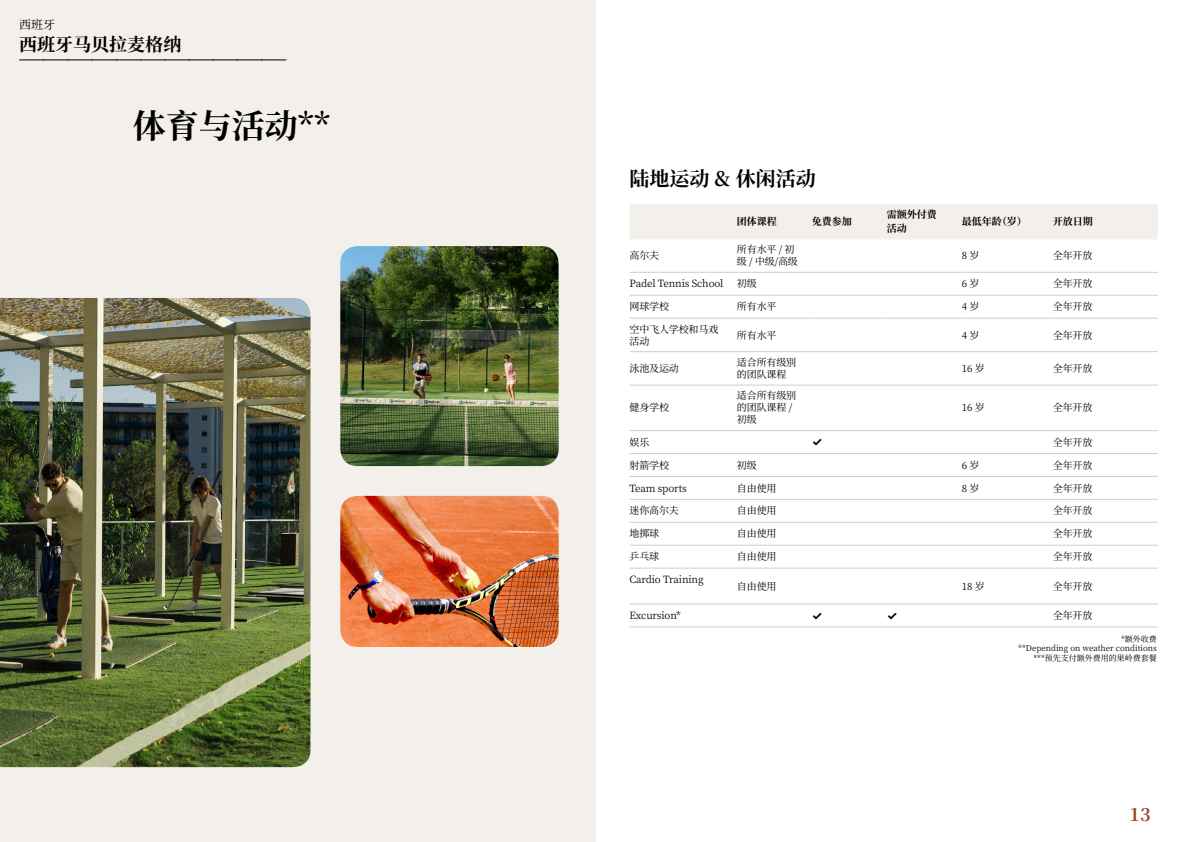
<style>
.page{position:relative;width:1191px;height:842px;background:#fff}
.page>*{position:absolute;margin:0;border:0;box-sizing:border-box;transform-origin:0 0}
.t1{font:700 33px "Noto Serif SC";color:#000}
.t2{font:700 20px "Noto Serif SC";color:#000}
.t3{font:700 18px "Noto Serif SC";color:#000}
.t4{font:700 18px "Noto Serif SC";color:#9d432c}
.t5{font:12px "Noto Serif SC";color:#000}
.t6{font:700 12px "Inter";color:#000}
.t7{font:10px/12px "Noto Serif SC";letter-spacing:-.015em;color:#000}
.t8{font:700 10px/14px "Noto Serif SC";color:#000}
.t9{font:8px/9.6px "Noto Serif SC";color:#000;text-align:right}
</style>
<div class="page">
<div style="left:0;top:0;width:595px;height:842px;background:#f3f0ec"></div>
<img style="left:340px;top:246px;width:218px;height:220px">
<img style="left:0;top:298px;width:310px;height:469px">
<img style="left:340px;top:496px;width:218px;height:151px">
<svg style="left:20px;top:60px;width:266px;height:1px"></svg>
<div style="left:630px;top:204px;width:527px;height:35px;background:#f3f0ec"></div>
<hr style="left:629px;top:272px;width:108px;height:1px;background:#d7cdc1">
<hr style="left:737px;top:272px;width:75px;height:1px;background:#d7cdc1">
<hr style="left:812px;top:272px;width:75px;height:1px;background:#d7cdc1">
<hr style="left:887px;top:272px;width:75px;height:1px;background:#d7cdc1">
<hr style="left:962px;top:272px;width:91px;height:1px;background:#d7cdc1">
<hr style="left:1053px;top:272px;width:104px;height:1px;background:#d7cdc1">
<hr style="left:629px;top:295px;width:108px;height:1px;background:#d7cdc1">
<hr style="left:737px;top:295px;width:75px;height:1px;background:#d7cdc1">
<hr style="left:812px;top:295px;width:75px;height:1px;background:#d7cdc1">
<hr style="left:887px;top:295px;width:75px;height:1px;background:#d7cdc1">
<hr style="left:962px;top:295px;width:91px;height:1px;background:#d7cdc1">
<hr style="left:1053px;top:295px;width:104px;height:1px;background:#d7cdc1">
<hr style="left:629px;top:318px;width:108px;height:1px;background:#d7cdc1">
<hr style="left:737px;top:318px;width:75px;height:1px;background:#d7cdc1">
<hr style="left:812px;top:318px;width:75px;height:1px;background:#d7cdc1">
<hr style="left:887px;top:318px;width:75px;height:1px;background:#d7cdc1">
<hr style="left:962px;top:318px;width:91px;height:1px;background:#d7cdc1">
<hr style="left:1053px;top:318px;width:104px;height:1px;background:#d7cdc1">
<hr style="left:629px;top:351px;width:108px;height:1px;background:#d7cdc1">
<hr style="left:737px;top:351px;width:75px;height:1px;background:#d7cdc1">
<hr style="left:812px;top:351px;width:75px;height:1px;background:#d7cdc1">
<hr style="left:887px;top:351px;width:75px;height:1px;background:#d7cdc1">
<hr style="left:962px;top:351px;width:91px;height:1px;background:#d7cdc1">
<hr style="left:1053px;top:351px;width:104px;height:1px;background:#d7cdc1">
<hr style="left:629px;top:385px;width:108px;height:1px;background:#d7cdc1">
<hr style="left:737px;top:385px;width:75px;height:1px;background:#d7cdc1">
<hr style="left:812px;top:385px;width:75px;height:1px;background:#d7cdc1">
<hr style="left:887px;top:385px;width:75px;height:1px;background:#d7cdc1">
<hr style="left:962px;top:385px;width:91px;height:1px;background:#d7cdc1">
<hr style="left:1053px;top:385px;width:104px;height:1px;background:#d7cdc1">
<hr style="left:629px;top:430px;width:108px;height:1px;background:#d7cdc1">
<hr style="left:737px;top:430px;width:75px;height:1px;background:#d7cdc1">
<hr style="left:812px;top:430px;width:75px;height:1px;background:#d7cdc1">
<hr style="left:887px;top:430px;width:75px;height:1px;background:#d7cdc1">
<hr style="left:962px;top:430px;width:91px;height:1px;background:#d7cdc1">
<hr style="left:1053px;top:430px;width:104px;height:1px;background:#d7cdc1">
<hr style="left:629px;top:453px;width:108px;height:1px;background:#d7cdc1">
<hr style="left:737px;top:453px;width:75px;height:1px;background:#d7cdc1">
<hr style="left:812px;top:453px;width:75px;height:1px;background:#d7cdc1">
<hr style="left:887px;top:453px;width:75px;height:1px;background:#d7cdc1">
<hr style="left:962px;top:453px;width:91px;height:1px;background:#d7cdc1">
<hr style="left:1053px;top:453px;width:104px;height:1px;background:#d7cdc1">
<hr style="left:629px;top:476px;width:108px;height:1px;background:#d7cdc1">
<hr style="left:737px;top:476px;width:75px;height:1px;background:#d7cdc1">
<hr style="left:812px;top:476px;width:75px;height:1px;background:#d7cdc1">
<hr style="left:887px;top:476px;width:75px;height:1px;background:#d7cdc1">
<hr style="left:962px;top:476px;width:91px;height:1px;background:#d7cdc1">
<hr style="left:1053px;top:476px;width:104px;height:1px;background:#d7cdc1">
<hr style="left:629px;top:499px;width:108px;height:1px;background:#d7cdc1">
<hr style="left:737px;top:499px;width:75px;height:1px;background:#d7cdc1">
<hr style="left:812px;top:499px;width:75px;height:1px;background:#d7cdc1">
<hr style="left:887px;top:499px;width:75px;height:1px;background:#d7cdc1">
<hr style="left:962px;top:499px;width:91px;height:1px;background:#d7cdc1">
<hr style="left:1053px;top:499px;width:104px;height:1px;background:#d7cdc1">
<hr style="left:629px;top:522px;width:108px;height:1px;background:#d7cdc1">
<hr style="left:737px;top:522px;width:75px;height:1px;background:#d7cdc1">
<hr style="left:812px;top:522px;width:75px;height:1px;background:#d7cdc1">
<hr style="left:887px;top:522px;width:75px;height:1px;background:#d7cdc1">
<hr style="left:962px;top:522px;width:91px;height:1px;background:#d7cdc1">
<hr style="left:1053px;top:522px;width:104px;height:1px;background:#d7cdc1">
<hr style="left:629px;top:545px;width:108px;height:1px;background:#d7cdc1">
<hr style="left:737px;top:545px;width:75px;height:1px;background:#d7cdc1">
<hr style="left:812px;top:545px;width:75px;height:1px;background:#d7cdc1">
<hr style="left:887px;top:545px;width:75px;height:1px;background:#d7cdc1">
<hr style="left:962px;top:545px;width:91px;height:1px;background:#d7cdc1">
<hr style="left:1053px;top:545px;width:104px;height:1px;background:#d7cdc1">
<hr style="left:629px;top:568px;width:108px;height:1px;background:#d7cdc1">
<hr style="left:737px;top:568px;width:75px;height:1px;background:#d7cdc1">
<hr style="left:812px;top:568px;width:75px;height:1px;background:#d7cdc1">
<hr style="left:887px;top:568px;width:75px;height:1px;background:#d7cdc1">
<hr style="left:962px;top:568px;width:91px;height:1px;background:#d7cdc1">
<hr style="left:1053px;top:568px;width:104px;height:1px;background:#d7cdc1">
<hr style="left:629px;top:603px;width:108px;height:1px;background:#d7cdc1">
<hr style="left:737px;top:603px;width:75px;height:1px;background:#d7cdc1">
<hr style="left:812px;top:603px;width:75px;height:1px;background:#d7cdc1">
<hr style="left:887px;top:603px;width:75px;height:1px;background:#d7cdc1">
<hr style="left:962px;top:603px;width:91px;height:1px;background:#d7cdc1">
<hr style="left:1053px;top:603px;width:104px;height:1px;background:#d7cdc1">
<hr style="left:629px;top:626px;width:108px;height:1px;background:#d7cdc1">
<hr style="left:737px;top:626px;width:75px;height:1px;background:#d7cdc1">
<hr style="left:812px;top:626px;width:75px;height:1px;background:#d7cdc1">
<hr style="left:887px;top:626px;width:75px;height:1px;background:#d7cdc1">
<hr style="left:962px;top:626px;width:91px;height:1px;background:#d7cdc1">
<hr style="left:1053px;top:626px;width:104px;height:1px;background:#d7cdc1">
<p class="t5" style="left:19px;top:17px;width:37px">西班牙</p>
<h3 class="t3" style="left:19px;top:34px;width:164px">西班牙马贝拉麦格纳</h3>
<h1 class="t1" style="left:133px;top:107px;width:199px">体育与活动**</h1>
<h2 class="t2" style="left:629px;top:167px;width:188px">陆地运动 &amp; 休闲活动</h2>
<p class="t8" style="left:737px;top:215px;width:41px">团体课程</p>
<p class="t8" style="left:812px;top:215px;width:41px">免费参加</p>
<p class="t8" style="left:887px;top:208px;width:51px">需额外付费活动</p>
<p class="t8" style="left:962px;top:215px;width:66px">最低年龄（岁）</p>
<p class="t8" style="left:1053px;top:215px;width:41px">开放日期</p>
<p class="t7" style="left:629px;top:250px;width:31px">高尔夫</p>
<p class="t7" style="left:737px;top:244px;width:62px">所有水平 / 初级 / 中级/高级</p>
<p class="t7" style="left:962px;top:250px;width:19px">8 岁</p>
<p class="t7" style="left:1053px;top:250px;width:41px">全年开放</p>
<p class="t7" style="left:629px;top:278px;width:95px">Padel Tennis School</p>
<p class="t7" style="left:737px;top:278px;width:21px">初级</p>
<p class="t7" style="left:962px;top:278px;width:19px">6 岁</p>
<p class="t7" style="left:1053px;top:278px;width:41px">全年开放</p>
<p class="t7" style="left:629px;top:301px;width:41px">网球学校</p>
<p class="t7" style="left:737px;top:301px;width:41px">所有水平</p>
<p class="t7" style="left:962px;top:301px;width:19px">4 岁</p>
<p class="t7" style="left:1053px;top:301px;width:41px">全年开放</p>
<p class="t7" style="left:629px;top:323px;width:90px">空中飞人学校和马戏活动</p>
<p class="t7" style="left:737px;top:329px;width:41px">所有水平</p>
<p class="t7" style="left:962px;top:329px;width:19px">4 岁</p>
<p class="t7" style="left:1053px;top:329px;width:41px">全年开放</p>
<p class="t7" style="left:629px;top:363px;width:51px">泳池及运动</p>
<p class="t7" style="left:737px;top:357px;width:61px">适合所有级别的团队课程</p>
<p class="t7" style="left:962px;top:363px;width:24px">16 岁</p>
<p class="t7" style="left:1053px;top:363px;width:41px">全年开放</p>
<p class="t7" style="left:629px;top:402px;width:41px">健身学校</p>
<p class="t7" style="left:737px;top:390px;width:61px">适合所有级别的团队课程 /初级</p>
<p class="t7" style="left:962px;top:402px;width:24px">16 岁</p>
<p class="t7" style="left:1053px;top:402px;width:41px">全年开放</p>
<p class="t7" style="left:629px;top:436px;width:21px">娱乐</p>
<p class="t6" style="left:812px;top:433px;width:12px">✓</p>
<p class="t7" style="left:1053px;top:436px;width:41px">全年开放</p>
<p class="t7" style="left:629px;top:459px;width:41px">射箭学校</p>
<p class="t7" style="left:737px;top:459px;width:21px">初级</p>
<p class="t7" style="left:962px;top:459px;width:19px">6 岁</p>
<p class="t7" style="left:1053px;top:459px;width:41px">全年开放</p>
<p class="t7" style="left:629px;top:482px;width:59px">Team sports</p>
<p class="t7" style="left:737px;top:482px;width:41px">自由使用</p>
<p class="t7" style="left:962px;top:482px;width:19px">8 岁</p>
<p class="t7" style="left:1053px;top:482px;width:41px">全年开放</p>
<p class="t7" style="left:629px;top:505px;width:51px">迷你高尔夫</p>
<p class="t7" style="left:737px;top:505px;width:41px">自由使用</p>
<p class="t7" style="left:1053px;top:505px;width:41px">全年开放</p>
<p class="t7" style="left:629px;top:528px;width:31px">地掷球</p>
<p class="t7" style="left:737px;top:528px;width:41px">自由使用</p>
<p class="t7" style="left:1053px;top:528px;width:41px">全年开放</p>
<p class="t7" style="left:629px;top:551px;width:31px">乒乓球</p>
<p class="t7" style="left:737px;top:551px;width:41px">自由使用</p>
<p class="t7" style="left:1053px;top:551px;width:41px">全年开放</p>
<p class="t7" style="left:629px;top:573px;width:76px">Cardio Training</p>
<p class="t7" style="left:737px;top:580px;width:41px">自由使用</p>
<p class="t7" style="left:962px;top:580px;width:24px">18 岁</p>
<p class="t7" style="left:1053px;top:580px;width:41px">全年开放</p>
<p class="t7" style="left:629px;top:610px;width:53px">Excursion*</p>
<p class="t6" style="left:812px;top:607px;width:12px">✓</p>
<p class="t6" style="left:887px;top:607px;width:12px">✓</p>
<p class="t7" style="left:1053px;top:610px;width:41px">全年开放</p>
<p class="t9" style="left:1018px;top:634px;width:140px">*额外收费<br>**Depending on weather conditions ***预先支付额外费用的果岭费套餐</p>
<h3 class="t4" style="left:1129px;top:804px;width:23px">13</h3>
</div>
